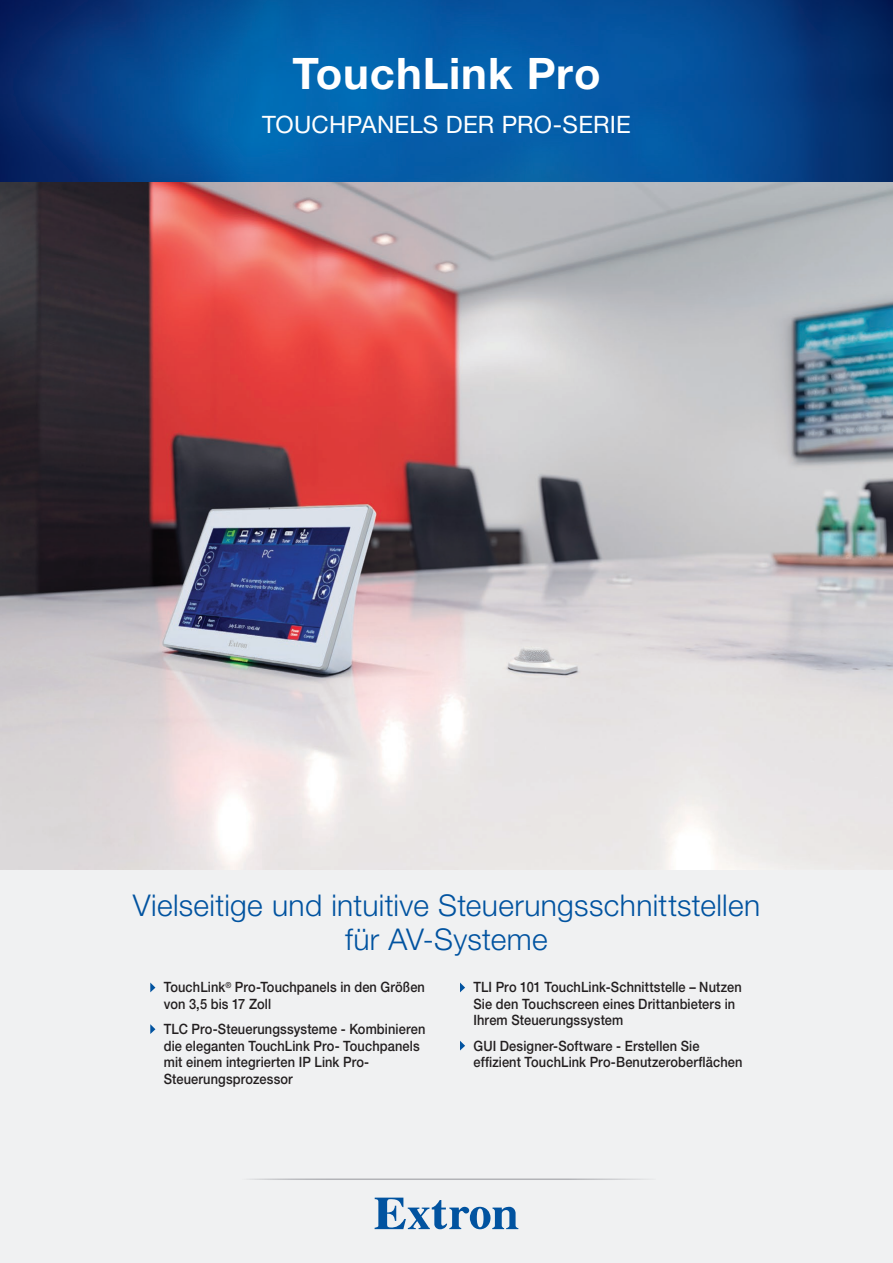
<style>
.page{position:relative;width:893px;height:1263px;background:#fff}
.page>*{position:absolute;margin:0;border:0;box-sizing:border-box;transform-origin:0 0}
.front_product_name{font:700 43.5px "Helvetica Neue LT Std";letter-spacing:.02em;color:#fff}
.bullets_header{font:300 30px/34.5px "Helvetica Neue LT Std";letter-spacing:.01em;color:#0153a0;text-align:center}
.front_product_subti{font:24px "Helvetica Neue LT Std";letter-spacing:.01em;color:#fff}
.front_bullets{font:500 14.25px/16.5px "Helvetica Neue LT Std";letter-spacing:.01em;color:#231f20;scale:.9 1}
</style>
<div class="page">
<img style="left:0;top:0;width:893px;height:182px">
<div style="left:0;top:867px;width:893px;height:396px;background:#f0f1f2"></div>
<svg style="left:375px;top:1197px;width:143px;height:32px"></svg>
<hr style="left:237px;top:1178px;width:419px;height:2px;background:#b2b3b7">
<img style="left:0;top:182px;width:893px;height:688px">
<svg style="left:150px;top:982px;width:5px;height:10px"></svg>
<svg style="left:150px;top:1024px;width:5px;height:10px"></svg>
<svg style="left:460px;top:982px;width:5px;height:10px"></svg>
<svg style="left:460px;top:1041px;width:5px;height:9px"></svg>
<p class="front_product_name" style="left:292px;top:47px;width:310px">TouchLink Pro</p>
<p class="front_product_subti" style="left:262px;top:110px;width:370px">TOUCHPANELS DER PRO-SERIE</p>
<p class="bullets_header" style="left:133px;top:887px;width:629px">Vielseitige und intuitive Steuerungsschnittstellen für AV-Systeme</p>
<p class="front_bullets" style="left:164px;top:979px;width:292px">TouchLink<sup>®</sup> Pro-Touchpanels in den Größen von 3,5 bis 17 Zoll</p>
<p class="front_bullets" style="left:164px;top:1020px;width:292px">TLC Pro-Steuerungssysteme - Kombinieren die eleganten TouchLink Pro‑ Touchpanels mit einem integrierten IP Link Pro-Steuerungsprozessor</p>
<p class="front_bullets" style="left:473px;top:979px;width:300px">TLI Pro 101 TouchLink-Schnittstelle – Nutzen<br>Sie den Touchscreen eines Drittanbieters in<br>Ihrem Steuerungssystem</p>
<p class="front_bullets" style="left:473px;top:1037px;width:300px">GUI Designer-Software - Erstellen Sie effizient TouchLink Pro-Benutzeroberflächen</p>
</div>
